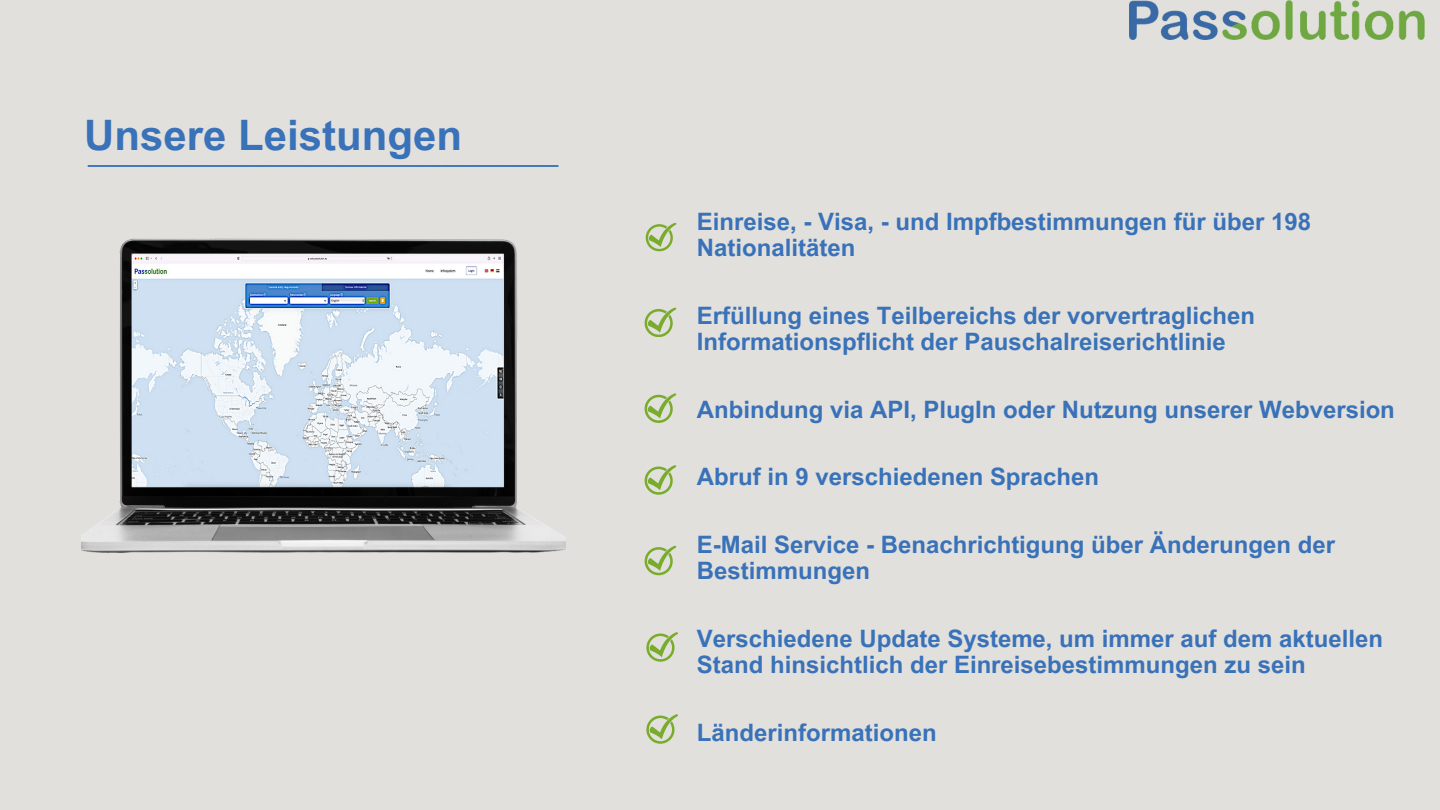
<style>
.page{position:relative;width:1440px;height:810px;background:#e2e0dc}
.page>*{position:absolute;margin:0;border:0;box-sizing:border-box;transform-origin:0 0}
.t1{font:700 42px "Arial MT Pro";color:#3972b9}
.t2{font:700 39.2px "Arial MT Pro";color:#3972b9}
.t3{font:700 24px/26.2px "Arial MT Pro";color:#3972b9}
</style>
<div class="page">
<img style="left:81px;top:238px;width:485px;height:315px">
<svg style="left:646px;top:223px;width:30px;height:28px"></svg>
<svg style="left:645px;top:308px;width:31px;height:29px"></svg>
<svg style="left:646px;top:714px;width:32px;height:29px"></svg>
<svg style="left:645px;top:393px;width:31px;height:30px"></svg>
<svg style="left:645px;top:465px;width:31px;height:29px"></svg>
<svg style="left:645px;top:546px;width:31px;height:29px"></svg>
<svg style="left:646px;top:632px;width:32px;height:29px"></svg>
<img style="left:1129px;top:0;width:295px;height:40px">
<p class="t1" style="left:84px;top:120px;width:380px">Unsere Leistungen</p>
<p class="t2" style="left:88px;top:134px;width:472px">________________________</p>
<p class="t3" style="left:697px;top:211px;width:616px">Einreise, - Visa, - und Impfbestimmungen für über 198<br>Nationalitäten</p>
<p class="t3" style="left:697px;top:305px;width:560px">Erfüllung eines Teilbereichs der vorvertraglichen<br>Informationspflicht der Pauschalreiserichtlinie</p>
<p class="t3" style="left:697px;top:399px;width:700px">Anbindung via API, PlugIn oder Nutzung unserer Webversion</p>
<p class="t3" style="left:697px;top:467px;width:404px">Abruf in 9 verschiedenen Sprachen</p>
<p class="t3" style="left:697px;top:534px;width:640px">E-Mail Service - Benachrichtigung über Änderungen der<br>Bestimmungen</p>
<p class="t3" style="left:697px;top:628px;width:688px">Verschiedene Update Systeme, um immer auf dem aktuellen<br>Stand hinsichtlich der Einreisebestimmungen zu sein</p>
<p class="t3" style="left:697px;top:722px;width:241px">Länderinformationen</p>
</div>
